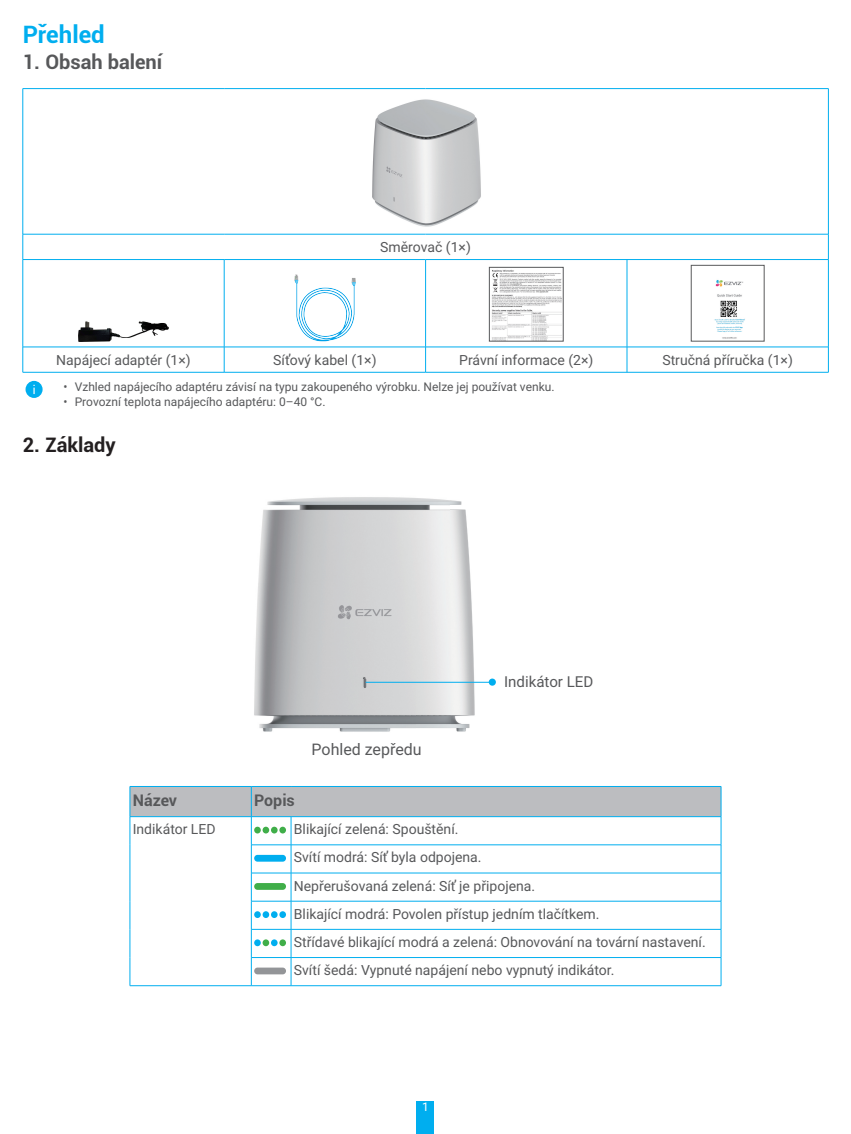
<style>
.page{position:relative;width:851px;height:1134px;background:#fff}
.page>*{position:absolute;margin:0;border:0;box-sizing:border-box;transform-origin:0 0}
.Heading_1{font:700 24px "Roboto";color:#00aeef}
.t1{font:700 20px "Roboto";color:#57585a}
.t2{font:700 20px "Roboto";color:#231f20}
.t3{font:16px "Roboto";color:#57585a}
.t4{font:700 16px "Roboto";color:#57585a}
.t5{font:15px "Roboto";color:#57585a}
.t6{font:14px "Roboto";color:#57585a}
.t7{font:12px "Roboto";color:#57585a}
.t8{font:12px "Roboto";color:#fff}
</style>
<div class="page">
<div style="left:417px;top:1101px;width:17px;height:33px;background:#00aeef"></div>
<hr style="left:827px;top:89px;width:1px;height:145px;background:#00aeef">
<svg style="left:827px;top:235px;width:1px;height:24px"></svg>
<hr style="left:23px;top:88px;width:201px;height:1px;background:#00aeef">
<hr style="left:22px;top:89px;width:1px;height:145px;background:#00aeef">
<hr style="left:224px;top:88px;width:201px;height:1px;background:#00aeef">
<hr style="left:425px;top:88px;width:202px;height:1px;background:#00aeef">
<hr style="left:627px;top:88px;width:201px;height:1px;background:#00aeef">
<hr style="left:23px;top:234px;width:201px;height:1px;background:#00aeef">
<svg style="left:22px;top:234px;width:1px;height:25px"></svg>
<hr style="left:224px;top:234px;width:201px;height:1px;background:#00aeef">
<hr style="left:425px;top:234px;width:202px;height:1px;background:#00aeef">
<hr style="left:627px;top:234px;width:201px;height:1px;background:#00aeef">
<hr style="left:23px;top:259px;width:201px;height:1px;background:#00aeef">
<hr style="left:22px;top:260px;width:1px;height:87px;background:#00aeef">
<hr style="left:224px;top:259px;width:201px;height:1px;background:#00aeef">
<hr style="left:224px;top:260px;width:1px;height:87px;background:#00aeef">
<hr style="left:425px;top:259px;width:202px;height:1px;background:#00aeef">
<hr style="left:425px;top:260px;width:1px;height:87px;background:#00aeef">
<hr style="left:627px;top:259px;width:201px;height:1px;background:#00aeef">
<hr style="left:626px;top:260px;width:1px;height:87px;background:#00aeef">
<hr style="left:827px;top:260px;width:1px;height:87px;background:#00aeef">
<hr style="left:23px;top:347px;width:201px;height:1px;background:#00aeef">
<svg style="left:22px;top:347px;width:1px;height:25px"></svg>
<hr style="left:224px;top:347px;width:201px;height:1px;background:#00aeef">
<hr style="left:23px;top:372px;width:201px;height:1px;background:#00aeef">
<hr style="left:224px;top:372px;width:201px;height:1px;background:#00aeef">
<svg style="left:224px;top:347px;width:1px;height:25px"></svg>
<hr style="left:425px;top:347px;width:202px;height:1px;background:#00aeef">
<svg style="left:425px;top:347px;width:1px;height:25px"></svg>
<hr style="left:425px;top:372px;width:202px;height:1px;background:#00aeef">
<hr style="left:627px;top:347px;width:201px;height:1px;background:#00aeef">
<svg style="left:626px;top:347px;width:1px;height:25px"></svg>
<svg style="left:827px;top:347px;width:1px;height:25px"></svg>
<hr style="left:627px;top:372px;width:201px;height:1px;background:#00aeef">
<img style="left:372px;top:99px;width:109px;height:128px">
<img style="left:78px;top:321px;width:91px;height:20px">
<img style="left:295px;top:275px;width:60px;height:66px">
<img style="left:491px;top:270px;width:70px;height:69px">
<div style="left:489px;top:267px;width:74px;height:74px;border:1px solid #57585a"></div>
<img style="left:714px;top:280px;width:31px;height:59px">
<div style="left:691px;top:265px;width:73px;height:76px;border:1px solid #595a5b"></div>
<div style="left:26px;top:381px;width:17px;height:17px;background:#00aeef;border-radius:50%"></div>
<svg style="left:33px;top:385px;width:2px;height:9px"></svg>
<svg style="left:488px;top:678px;width:8px;height:8px"></svg>
<img style="left:254px;top:497px;width:229px;height:235px">
<hr style="left:365px;top:682px;width:125px;height:1px;background:#00aeef">
<hr style="left:130px;top:985px;width:121px;height:1px;background:#00aeef">
<hr style="left:251px;top:985px;width:40px;height:1px;background:#00aeef">
<hr style="left:291px;top:985px;width:430px;height:1px;background:#00aeef">
<svg style="left:130px;top:786px;width:591px;height:199px"></svg>
<div style="left:254px;top:855px;width:32px;height:7px;background:#00aeef;border-radius:3px"></div>
<div style="left:254px;top:883px;width:32px;height:7px;background:#40ae49;border-radius:3px"></div>
<div style="left:254px;top:911px;width:7px;height:7px;background:#00aeef;border-radius:50%"></div>
<div style="left:279px;top:911px;width:7px;height:7px;background:#00aeef;border-radius:50%"></div>
<div style="left:262px;top:911px;width:7px;height:7px;background:#00aeef;border-radius:50%"></div>
<div style="left:271px;top:911px;width:6px;height:7px;background:#00aeef;border-radius:50%"></div>
<div style="left:254px;top:939px;width:7px;height:7px;background:#00aeef;border-radius:50%"></div>
<div style="left:279px;top:939px;width:7px;height:7px;background:#40ae49;border-radius:50%"></div>
<div style="left:262px;top:939px;width:7px;height:7px;background:#40ae49;border-radius:50%"></div>
<div style="left:271px;top:939px;width:6px;height:7px;background:#00aeef;border-radius:50%"></div>
<div style="left:254px;top:967px;width:32px;height:7px;background:#939598;border-radius:3px"></div>
<p class="Heading_1" style="left:23px;top:18px;width:84px">Přehled</p>
<p class="t1" style="left:23px;top:47px;width:141px">1. Obsah balení</p>
<p class="t6" style="left:380px;top:237px;width:92px">Směrovač (1×)</p>
<p class="t6" style="left:56px;top:350px;width:136px">Napájecí adaptér (1×)</p>
<p class="t6" style="left:273px;top:350px;width:105px">Síťový kabel (1×)</p>
<p class="t6" style="left:459px;top:350px;width:136px">Právní informace (2×)</p>
<p class="t6" style="left:662px;top:350px;width:132px">Stručná příručka (1×)</p>
<p class="t7" style="left:63px;top:378px;width:492px">• Vzhled napájecího adaptéru závisí na typu zakoupeného výrobku. Nelze jej používat venku.</p>
<p class="t7" style="left:63px;top:393px;width:264px">• Provozní teplota napájecího adaptéru: 0–40 °C.</p>
<p class="t2" style="left:23px;top:431px;width:95px">2. Základy</p>
<p class="t3" style="left:311px;top:738px;width:112px">Pohled zepředu</p>
<p class="t5" style="left:504px;top:671px;width:91px">Indikátor LED</p>
<p class="t4" style="left:133px;top:789px;width:46px">Název</p>
<p class="t4" style="left:254px;top:789px;width:42px">Popis</p>
<p class="t6" style="left:133px;top:819px;width:84px">Indikátor LED</p>
<p class="t6" style="left:294px;top:819px;width:166px">Blikající zelená: Spouštění.</p>
<p class="t6" style="left:294px;top:848px;width:189px">Svítí modrá: Síť byla odpojena.</p>
<p class="t6" style="left:294px;top:876px;width:243px">Nepřerušovaná zelená: Síť je připojena.</p>
<p class="t6" style="left:294px;top:904px;width:307px">Blikající modrá: Povolen přístup jedním tlačítkem.</p>
<p class="t6" style="left:294px;top:932px;width:413px">Střídavé blikající modrá a zelená: Obnovování na tovární nastavení.</p>
<p class="t6" style="left:294px;top:960px;width:322px">Svítí šedá: Vypnuté napájení nebo vypnutý indikátor.</p>
<p class="t8" style="left:422px;top:1099px;width:8px">1</p>
</div>
